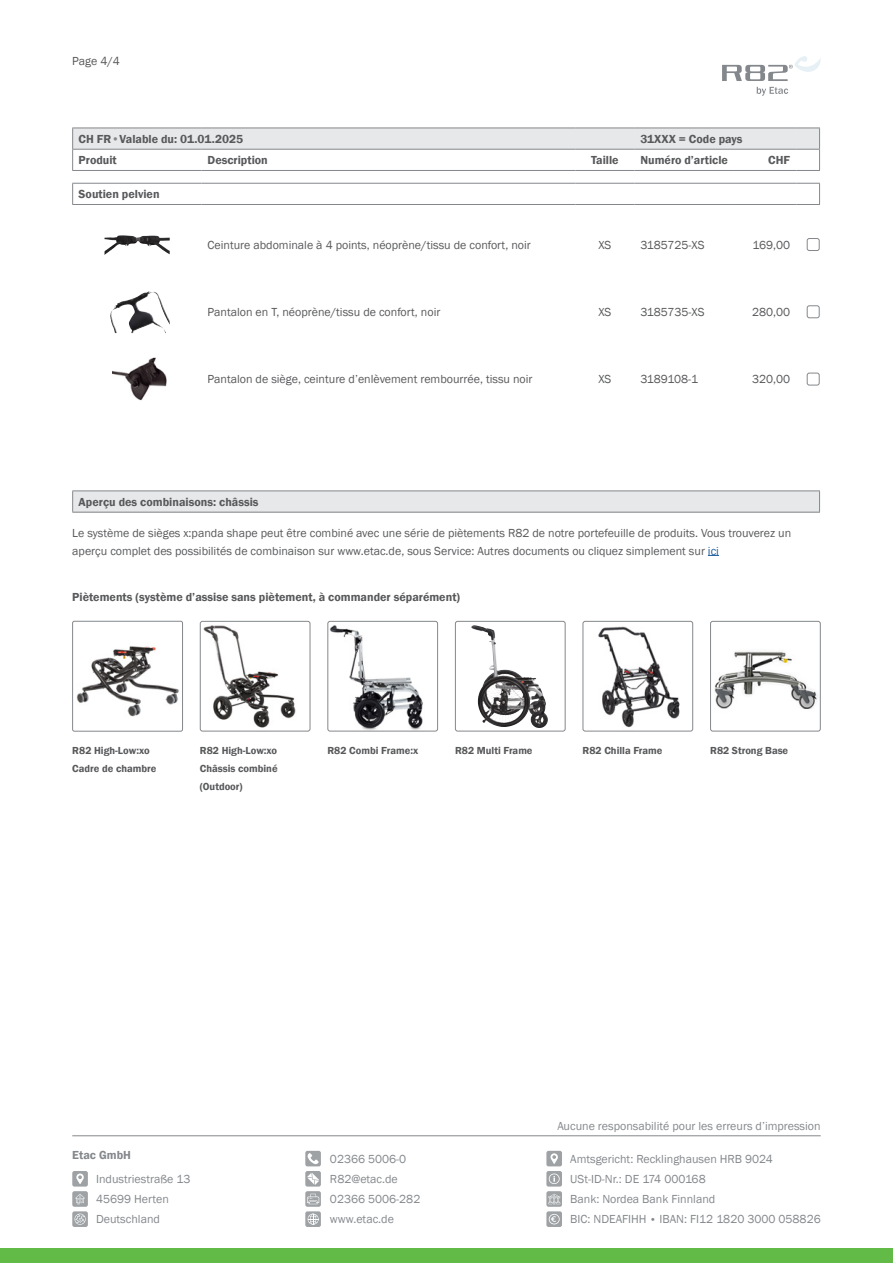
<style>
.page{position:relative;width:893px;height:1263px;background:#fff}
.page>*{position:absolute;margin:0;border:0;box-sizing:border-box;transform-origin:0 0}
.t1{font:12px/18px "Franklin Gothic";color:#58595b}
.t2{font:12px "Franklin Gothic";color:#84888c}
.t3{font:600 12px "Franklin Gothic";color:#58595b}
.t4{font:12px "Franklin Gothic";letter-spacing:-.02em;color:#58595b}
.t5{font:600 12px "Franklin Gothic";color:#84888c}
.t6{font:600 10.5px/18px "Franklin Gothic";color:#58595b}
.s1{color:#84888c}
.s2{color:#215e9e}
.s3{font-size:10.5px}
</style>
<div class="page">
<hr style="left:72px;top:1135px;width:749px;height:1px;background:#84888c">
<div style="left:305px;top:1151px;width:16px;height:15px;background:#9ea2a5;border-radius:2px"></div>
<svg style="left:307px;top:1153px;width:12px;height:11px"></svg>
<div style="left:546px;top:1151px;width:16px;height:15px;background:#9ea2a5;border-radius:2px"></div>
<svg style="left:550px;top:1153px;width:8px;height:11px"></svg>
<div style="left:72px;top:1171px;width:16px;height:15px;background:#9ea2a5;border-radius:2px"></div>
<svg style="left:76px;top:1173px;width:8px;height:11px"></svg>
<div style="left:305px;top:1171px;width:16px;height:15px;background:#9ea2a5;border-radius:2px"></div>
<svg style="left:307px;top:1173px;width:12px;height:12px"></svg>
<div style="left:546px;top:1171px;width:16px;height:15px;background:#9ea2a5;border-radius:2px"></div>
<svg style="left:549px;top:1173px;width:11px;height:11px"></svg>
<div style="left:72px;top:1191px;width:16px;height:16px;background:#9ea2a5;border-radius:2px"></div>
<svg style="left:75px;top:1194px;width:10px;height:11px"></svg>
<svg style="left:305px;top:1191px;width:16px;height:16px"></svg>
<svg style="left:307px;top:1194px;width:12px;height:10px"></svg>
<div style="left:546px;top:1191px;width:16px;height:16px;background:#9ea2a5;border-radius:2px"></div>
<svg style="left:548px;top:1194px;width:12px;height:11px"></svg>
<div style="left:72px;top:1211px;width:16px;height:16px;background:#9ea2a5;border-radius:2px"></div>
<svg style="left:75px;top:1213px;width:11px;height:12px"></svg>
<div style="left:305px;top:1211px;width:16px;height:16px;background:#9ea2a5;border-radius:2px"></div>
<svg style="left:308px;top:1214px;width:11px;height:11px"></svg>
<div style="left:546px;top:1211px;width:16px;height:16px;background:#9ea2a5;border-radius:2px"></div>
<svg style="left:549px;top:1214px;width:11px;height:10px"></svg>
<div style="left:0;top:1248px;width:893px;height:15px;background:#62bb46"></div>
<svg style="left:722px;top:56px;width:99px;height:25px"></svg>
<svg style="left:757px;top:87px;width:31px;height:9px"></svg>
<svg style="left:72px;top:128px;width:748px;height:43px"></svg>
<hr style="left:72px;top:183px;width:130px;height:1px;background:#84888c">
<svg style="left:72px;top:184px;width:1px;height:20px"></svg>
<hr style="left:202px;top:183px;width:373px;height:1px;background:#84888c">
<hr style="left:575px;top:183px;width:59px;height:1px;background:#84888c">
<hr style="left:634px;top:183px;width:100px;height:1px;background:#84888c">
<hr style="left:734px;top:183px;width:62px;height:1px;background:#84888c">
<hr style="left:72px;top:204px;width:130px;height:1px;background:#84888c">
<hr style="left:202px;top:204px;width:373px;height:1px;background:#84888c">
<hr style="left:575px;top:204px;width:59px;height:1px;background:#84888c">
<hr style="left:634px;top:204px;width:100px;height:1px;background:#84888c">
<hr style="left:734px;top:204px;width:62px;height:1px;background:#84888c">
<svg style="left:796px;top:183px;width:24px;height:22px"></svg>
<img style="left:105px;top:235px;width:65px;height:20px">
<div style="left:807px;top:238px;width:13px;height:13px;border:1px solid #84888c;border-radius:2px"></div>
<img style="left:110px;top:291px;width:39px;height:42px">
<div style="left:807px;top:305px;width:13px;height:13px;border:1px solid #84888c;border-radius:2px"></div>
<img style="left:112px;top:358px;width:55px;height:42px">
<div style="left:807px;top:373px;width:13px;height:12px;border:1px solid #84888c;border-radius:2px"></div>
<div style="left:73px;top:491px;width:747px;height:21px;background:#e6e8e9"></div>
<hr style="left:72px;top:490px;width:748px;height:1px;background:#84888c">
<svg style="left:72px;top:491px;width:1px;height:21px"></svg>
<svg style="left:819px;top:491px;width:1px;height:21px"></svg>
<hr style="left:72px;top:512px;width:748px;height:1px;background:#84888c">
<img style="left:76px;top:621px;width:107px;height:110px">
<div style="left:72px;top:621px;width:111px;height:110px;border:1px solid #84888c;border-radius:2px"></div>
<img style="left:714px;top:651px;width:104px;height:58px">
<div style="left:710px;top:621px;width:111px;height:110px;border:1px solid #84888c;border-radius:2px"></div>
<img style="left:200px;top:625px;width:110px;height:106px">
<div style="left:200px;top:621px;width:110px;height:110px;border:1px solid #84888c;border-radius:2px"></div>
<img style="left:329px;top:621px;width:109px;height:110px">
<div style="left:327px;top:621px;width:111px;height:110px;border:1px solid #84888c;border-radius:2px"></div>
<img style="left:471px;top:625px;width:53px;height:102px">
<div style="left:455px;top:621px;width:111px;height:110px;border:1px solid #84888c;border-radius:2px"></div>
<img style="left:583px;top:621px;width:110px;height:110px">
<div style="left:583px;top:621px;width:110px;height:110px;border:1px solid #84888c;border-radius:2px"></div>
<p class="t1" style="left:72px;top:52px;width:49px">Page 4/4</p>
<p class="t3" style="left:79px;top:131px;width:166px">CH FR<span class="s1">•</span>Valable du: 01.01.2025</p>
<p class="t3" style="left:640px;top:131px;width:104px">31XXX = Code pays</p>
<p class="t3" style="left:79px;top:153px;width:40px">Produit</p>
<p class="t3" style="left:208px;top:153px;width:62px">Description</p>
<p class="t3" style="left:591px;top:153px;width:29px">Taille</p>
<p class="t3" style="left:640px;top:153px;width:89px">Numéro d’article</p>
<p class="t3" style="left:768px;top:153px;width:23px">CHF</p>
<p class="t3" style="left:79px;top:187px;width:82px">Soutien pelvien</p>
<p class="t1" style="left:208px;top:236px;width:325px">Ceinture abdominale à 4 points, néoprène/tissu de confort, noir</p>
<p class="t1" style="left:598px;top:236px;width:15px">XS</p>
<p class="t1" style="left:640px;top:236px;width:66px">3185725-XS</p>
<p class="t1" style="left:752px;top:236px;width:39px">169,00</p>
<p class="t1" style="left:208px;top:303px;width:234px">Pantalon en T, néoprène/tissu de confort, noir</p>
<p class="t1" style="left:598px;top:303px;width:15px">XS</p>
<p class="t1" style="left:640px;top:303px;width:66px">3185735-XS</p>
<p class="t1" style="left:752px;top:303px;width:40px">280,00</p>
<p class="t1" style="left:208px;top:370px;width:326px">Pantalon de siège, ceinture d’enlèvement rembourrée, tissu noir</p>
<p class="t1" style="left:598px;top:370px;width:15px">XS</p>
<p class="t4" style="left:640px;top:372px;width:59px">3189108-1</p>
<p class="t1" style="left:752px;top:370px;width:40px">320,00</p>
<p class="t3" style="left:79px;top:494px;width:181px">Aperçu des combinaisons: châssis</p>
<p class="t1" style="left:72px;top:524px;width:720px">Le système de sièges x:panda shape peut être combiné avec une série de piètements R82 de notre portefeuille de produits. Vous trouverez un aperçu complet des possibilités de combinaison sur www.etac.de, sous Service: Autres documents ou cliquez simplement sur <span class="s2">ici</span></p>
<p class="t3" style="left:72px;top:589px;width:389px">Piètements (système d’assise sans piètement, à commander séparément)</p>
<p class="t6" style="left:72px;top:742px;width:86px">R82 High-Low:xo<br>Cadre de chambre</p>
<p class="t6" style="left:200px;top:742px;width:79px">R82 High-Low:xo</p>
<p class="t6" style="left:710px;top:742px;width:80px">R82 Strong Base</p>
<p class="t6" style="left:327px;top:742px;width:92px">R82 Combi Frame:x</p>
<p class="t6" style="left:455px;top:742px;width:79px">R82 Multi Frame</p>
<p class="t6" style="left:583px;top:742px;width:81px">R82 Chilla Frame</p>
<p class="t6" style="left:200px;top:760px;width:79px">Châssis combiné (Outdoor)</p>
<p class="t2" style="left:557px;top:1118px;width:265px">Aucune responsabilité pour les erreurs d’impression</p>
<p class="t5" style="left:72px;top:1148px;width:60px">Etac GmbH</p>
<p class="t2" style="left:330px;top:1151px;width:78px">02366 5006-0</p>
<p class="t2" style="left:570px;top:1151px;width:204px">Amtsgericht: Recklinghausen HRB 9024</p>
<p class="t2" style="left:96px;top:1171px;width:96px">Industriestraße 13</p>
<p class="t2" style="left:330px;top:1171px;width:69px">R82@etac.de</p>
<p class="t2" style="left:570px;top:1171px;width:137px">USt-ID-Nr.: DE 174 000168</p>
<p class="t2" style="left:96px;top:1191px;width:74px">45699 Herten</p>
<p class="t2" style="left:330px;top:1191px;width:92px">02366 5006-282</p>
<p class="t2" style="left:570px;top:1191px;width:147px">Bank: Nordea Bank Finnland</p>
<p class="t2" style="left:96px;top:1212px;width:65px">Deutschland</p>
<p class="t2" style="left:330px;top:1212px;width:66px">www.etac.de</p>
<p class="t2" style="left:570px;top:1212px;width:252px">BIC: NDEAFIHH <span class="s3">•</span> IBAN: FI12 1820 3000 058826</p>
</div>
